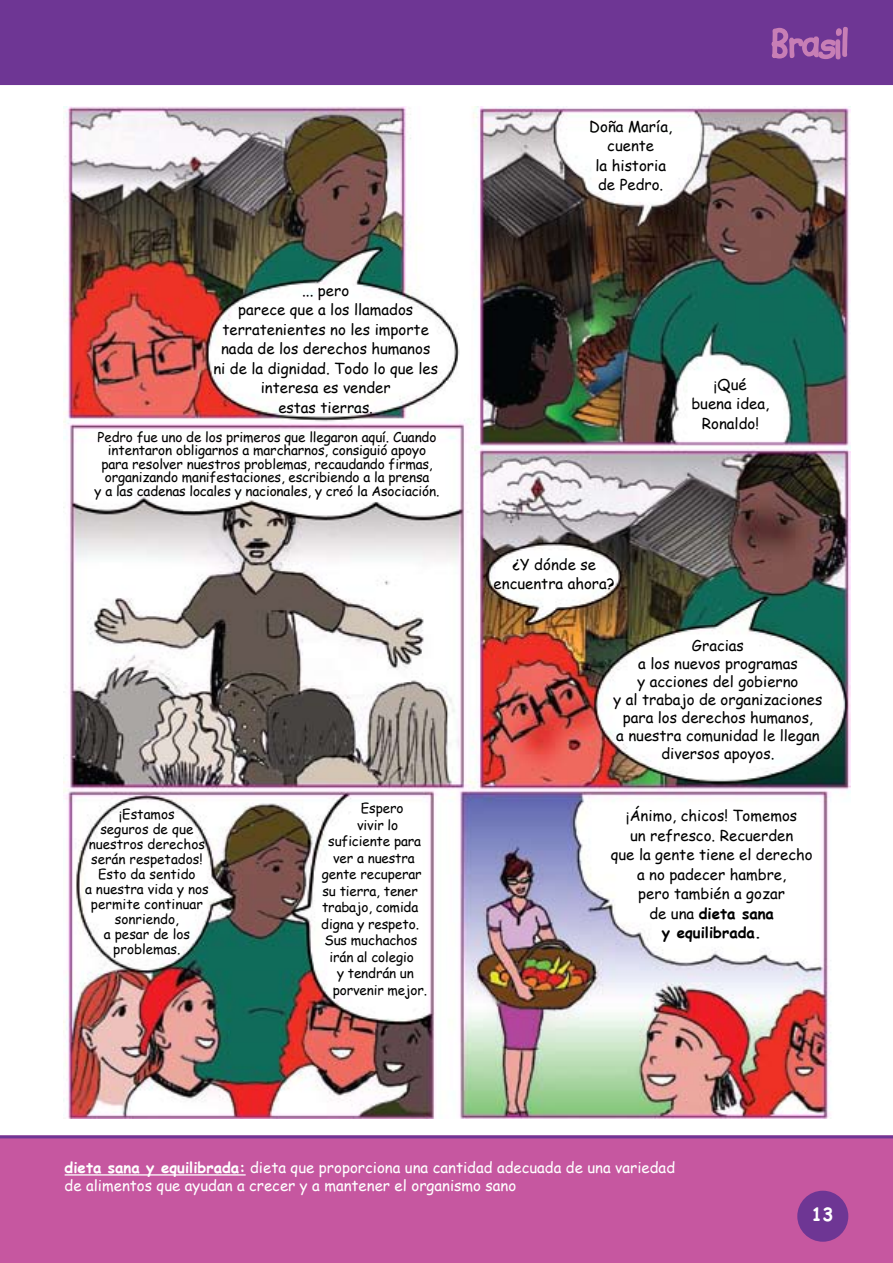
<style>
.page{position:relative;width:893px;height:1263px;background:#fff}
.page>*{position:absolute;margin:0;border:0;box-sizing:border-box;transform-origin:0 0}
.t1{font:700 18px "Comic Sans MS";color:#fff}
.t2{font:15px/19.5px "Comic Sans MS";color:#000;text-align:center}
.t3{font:15px/18px "Comic Sans MS";color:#fff}
.t4{font:13.5px/15px "Comic Sans MS";letter-spacing:-.01em;color:#000;text-align:center}
.s1{font-weight:700}
</style>
<div class="page">
<div style="left:0;top:0;width:893px;height:85px;background:#6e3694"></div>
<svg style="left:747px;top:24px;width:103px;height:37px;background:#8a4c9e"></svg>
<div style="left:0;top:1138px;width:893px;height:125px;background:#c657a0"></div>
<hr style="left:0;top:1135px;width:893px;height:3px;background:#6e3694">
<div style="left:797px;top:1191px;width:51px;height:51px;background:#6e3694;border-radius:50%"></div>
<img style="left:64px;top:106px;width:786px;height:1012px">
<hr style="left:65px;top:1174px;width:181px;height:1px;background:#fff">
<p class="t2" style="left:213px;top:280px;width:226px">... pero<br>parece que a los llamados terratenientes no les importe nada de los derechos humanos ni de la dignidad. Todo lo que les interesa es vender<br>estas tierras.</p>
<p class="t4" style="left:95px;top:429px;width:346px;line-height:13.5px">Pedro fue uno de los primeros que llegaron aquí. Cuando intentaron obligarnos a marcharnos, consiguió apoyo para resolver nuestros problemas, recaudando firmas, organizando manifestaciones, escribiendo a la prensa<br>y a las cadenas locales y nacionales, y creó la Asociación.</p>
<p class="t4" style="left:85px;top:806px;width:125px">¡Estamos<br>seguros de que nuestros derechos serán respetados!<br>Esto da sentido<br>a nuestra vida y nos permite continuar sonriendo,<br>a pesar de los problemas.</p>
<p class="t4" style="left:361px;top:800px;width:44px">Espero</p>
<p class="t4" style="left:357px;top:817px;width:43px">vivir lo</p>
<p class="t4" style="left:328px;top:833px;width:94px">suficiente para</p>
<p class="t4" style="left:333px;top:850px;width:83px">ver a nuestra</p>
<p class="t4" style="left:322px;top:866px;width:101px">gente recuperar</p>
<p class="t4" style="left:322px;top:883px;width:97px">su tierra, tener</p>
<p class="t4" style="left:322px;top:899px;width:98px">trabajo, comida</p>
<p class="t4" style="left:321px;top:916px;width:99px">digna y respeto.</p>
<p class="t4" style="left:324px;top:932px;width:94px">Sus muchachos</p>
<p class="t4" style="left:330px;top:949px;width:86px">irán al colegio</p>
<p class="t4" style="left:337px;top:965px;width:78px">y tendrán un</p>
<p class="t4" style="left:333px;top:982px;width:96px">porvenir mejor.</p>
<p class="t2" style="left:589px;top:116px;width:84px">Doña María, cuente<br>la historia de Pedro.</p>
<p class="t2" style="left:494px;top:554px;width:123px">¿Y dónde se encuentra ahora?</p>
<p class="t2" style="left:691px;top:374px;width:79px">¡Qué<br>buena idea,<br>Ronaldo!</p>
<p class="t2" style="left:614px;top:636px;width:210px;line-height:18px">Gracias<br>a los nuevos programas<br>y acciones del gobierno<br>y al trabajo de organizaciones para los derechos humanos,<br>a nuestra comunidad le llegan diversos apoyos.</p>
<p class="t2" style="left:611px;top:806px;width:203px">¡Ánimo, chicos! Tomemos<br>un refresco. Recuerden<br>que la gente tiene el derecho a no padecer hambre,<br>pero también a gozar<br>de una <span class="s1">dieta sana<br>y equilibrada.</span></p>
<p class="t3" style="left:65px;top:1158px;width:612px"><span class="s1">dieta sana y equilibrada:</span> dieta que proporciona una cantidad adecuada de una variedad de alimentos que ayudan a crecer y a mantener el organismo sano</p>
<h1 class="t1" style="left:812px;top:1201px;width:23px">13</h1>
</div>
